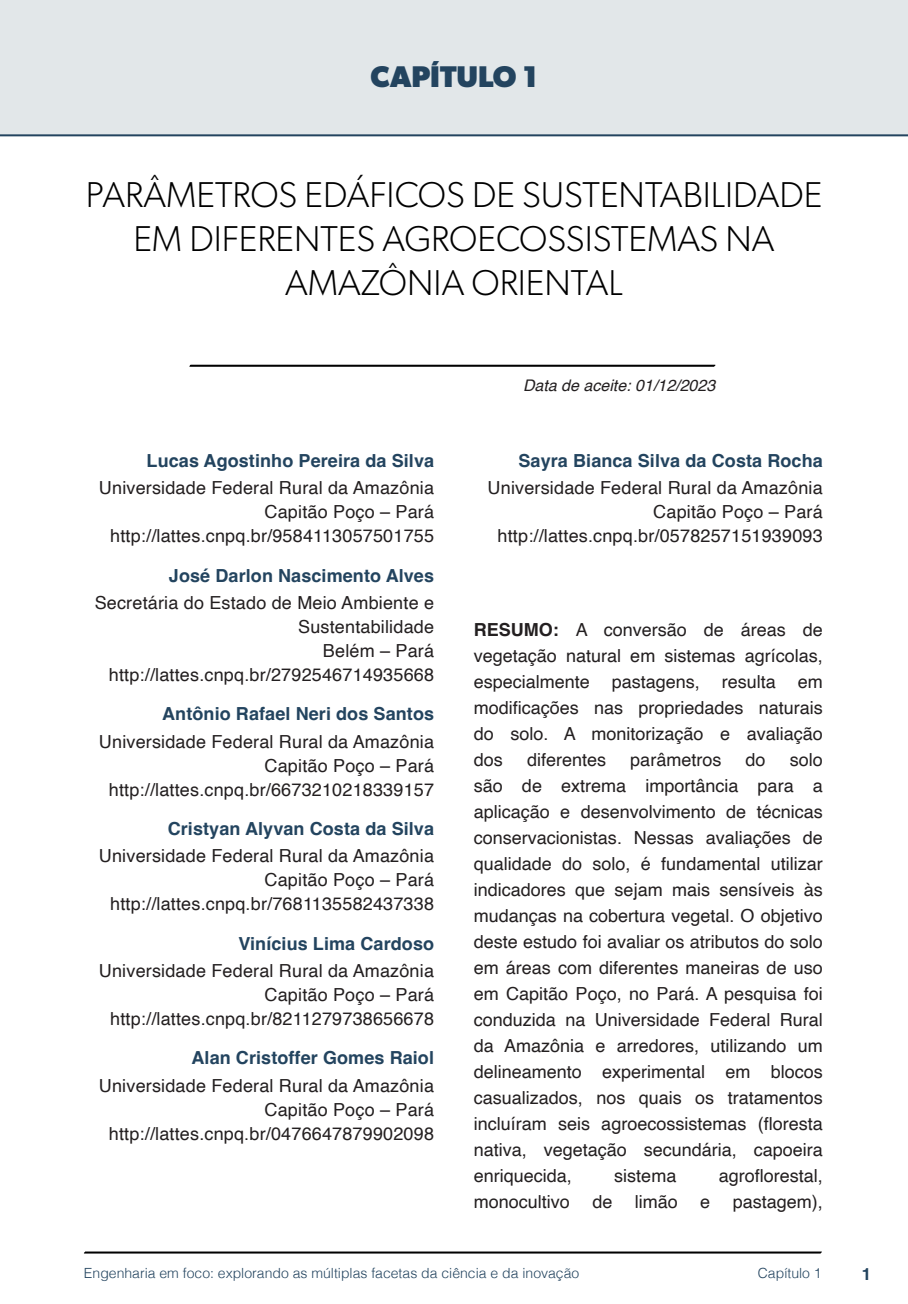
<style>
.page{position:relative;width:908px;height:1304px;background:#fff}
.page>*{position:absolute;margin:0;border:0;box-sizing:border-box;transform-origin:0 0}
.t1{font:300 36px/44px "Gibson";color:#000;text-align:center}
.t2{font:700 30px "Gibson";color:#23445f}
.t3{font:18px/26px "Helvetica";letter-spacing:.01em;color:#231f20;text-align:right}
.t4{font:700 18px "Helvetica";letter-spacing:.005em;color:#23445f}
.t5{font:700 16.8px "Helvetica";color:#23445f}
.t6{font:italic 16px "Helvetica";color:#231f20}
.t7{font:300 14px "Helvetica";color:#23445f}
.s1{font-weight:700}
</style>
<div class="page">
<svg style="left:84px;top:1251px;width:737px;height:3px;background:#515151"></svg>
<div style="left:0;top:0;width:907px;height:136px;background:#e2e7e9"></div>
<svg style="left:189px;top:364px;width:526px;height:3px;background:#4f4f4f"></svg>
<div style="left:64px;top:74px;width:61px;height:54px;background:#e2e7e9"></div>
<h2 class="t2" style="left:370px;top:58px;width:168px">CAPÍTULO 1</h2>
<h1 class="t1" style="left:86px;top:172px;width:737px">PARÂMETROS EDÁFICOS DE SUSTENTABILIDADE<br>EM DIFERENTES AGROECOSSISTEMAS NA<br>AMAZÔNIA ORIENTAL</h1>
<p class="t4" style="left:146px;top:450px;width:289px">Lucas Agostinho Pereira da Silva</p>
<p class="t3" style="left:99px;top:477px;width:336px;line-height:24px">Universidade Federal Rural da Amazônia<br>Capitão Poço – Pará http://lattes.cnpq.br/9584113057501755</p>
<p class="t4" style="left:169px;top:564px;width:266px">José Darlon Nascimento Alves</p>
<p class="t3" style="left:95px;top:591px;width:341px;line-height:24px">Secretária do Estado de Meio Ambiente e<br>Sustentabilidade<br>Belém – Pará http://lattes.cnpq.br/2792546714935668</p>
<p class="t4" style="left:162px;top:703px;width:273px">Antônio Rafael Neri dos Santos</p>
<p class="t3" style="left:99px;top:730px;width:336px;line-height:24px">Universidade Federal Rural da Amazônia<br>Capitão Poço – Pará http://lattes.cnpq.br/6673210218339157</p>
<p class="t4" style="left:168px;top:818px;width:268px">Cristyan Alyvan Costa da Silva</p>
<p class="t3" style="left:99px;top:845px;width:336px;line-height:24px">Universidade Federal Rural da Amazônia<br>Capitão Poço – Pará http://lattes.cnpq.br/7681135582437338</p>
<p class="t4" style="left:238px;top:932px;width:197px">Vinícius Lima Cardoso</p>
<p class="t3" style="left:99px;top:959px;width:336px;line-height:24px">Universidade Federal Rural da Amazônia<br>Capitão Poço – Pará http://lattes.cnpq.br/8211279738656678</p>
<p class="t4" style="left:191px;top:1047px;width:244px">Alan Cristoffer Gomes Raiol</p>
<p class="t3" style="left:99px;top:1074px;width:336px;line-height:24px">Universidade Federal Rural da Amazônia<br>Capitão Poço – Pará http://lattes.cnpq.br/0476647879902098</p>
<p class="t6" style="left:523px;top:373px;width:194px">Data de aceite: 01/12/2023</p>
<p class="t4" style="left:518px;top:450px;width:306px">Sayra Bianca Silva da Costa Rocha</p>
<p class="t3" style="left:487px;top:477px;width:336px;line-height:24px">Universidade Federal Rural da Amazônia<br>Capitão Poço – Pará http://lattes.cnpq.br/0578257151939093</p>
<p class="t3" style="left:473px;top:617px;width:350px;text-align:justify"><span class="s1">RESUMO:</span> A conversão de áreas de vegetação natural em sistemas agrícolas, especialmente pastagens, resulta em modificações nas propriedades naturais do solo. A monitorização e avaliação dos</p>
<p class="t3" style="left:526px;top:747px;width:81px">diferentes</p>
<p class="t3" style="left:630px;top:747px;width:93px">parâmetros</p>
<p class="t3" style="left:745px;top:747px;width:22px">do</p>
<p class="t3" style="left:473px;top:747px;width:350px;text-align:justify;text-indent:316px">solo são de extrema importância para a aplicação e desenvolvimento de técnicas conservacionistas. Nessas avaliações de qualidade do solo, é fundamental utilizar indicadores que sejam mais sensíveis às mudanças na cobertura vegetal. O objetivo deste estudo foi avaliar os atributos do solo em áreas com diferentes maneiras de uso em Capitão Poço, no Pará. A pesquisa foi conduzida na Universidade Federal Rural da Amazônia e arredores, utilizando um delineamento experimental em blocos casualizados, nos quais os tratamentos incluíram seis agroecossistemas (floresta nativa, vegetação secundária, capoeira enriquecida,</p>
<p class="t3" style="left:473px;top:1163px;width:350px">agroflorestal,<br>monocultivo de limão e pastagem),</p>
<p class="t3" style="left:614px;top:1163px;width:64px">sistema</p>
<p class="t7" style="left:84px;top:1261px;width:496px">Engenharia em foco: explorando as múltiplas facetas da ciência e da inovação</p>
<p class="t7" style="left:757px;top:1261px;width:65px">Capítulo 1</p>
<p class="t5" style="left:861px;top:1264px;width:11px">1</p>
</div>
